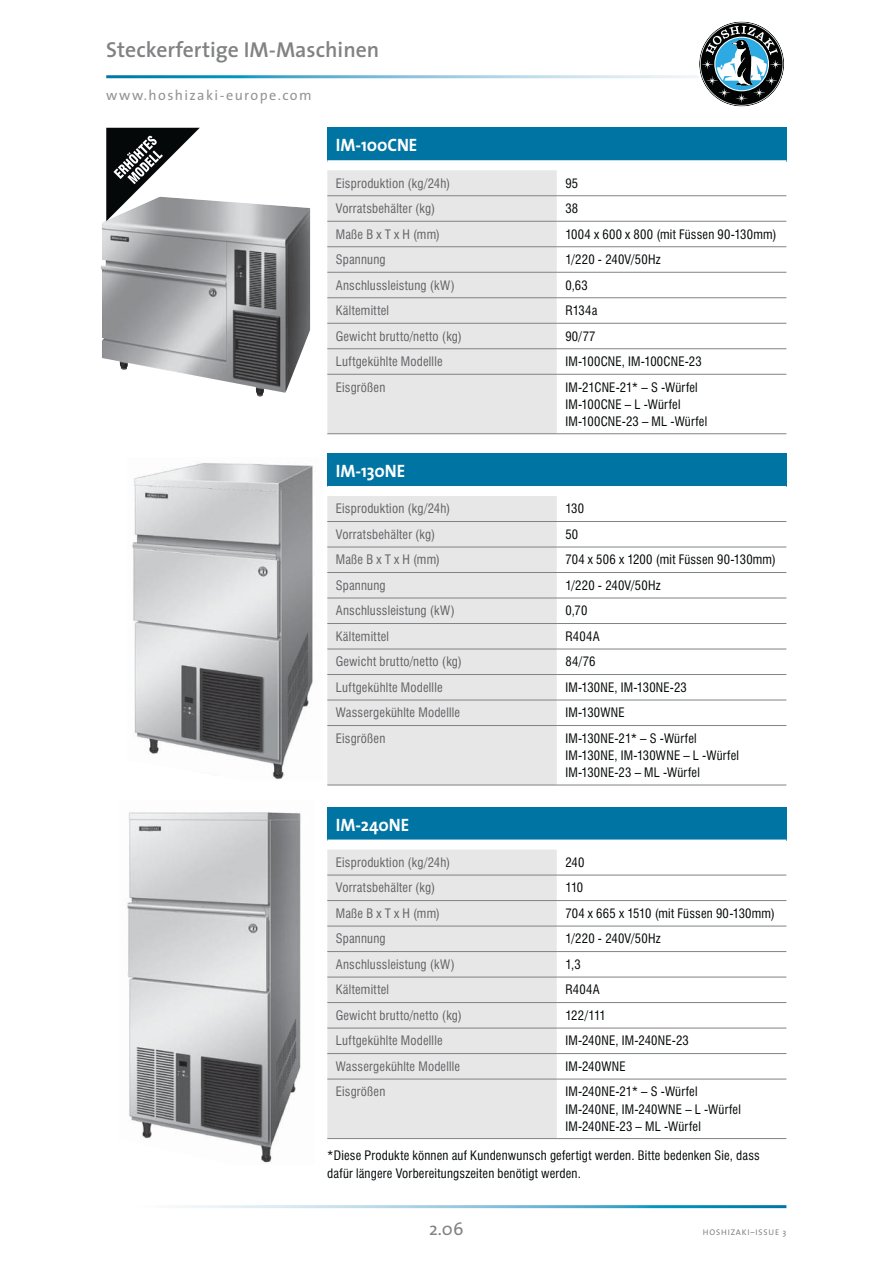
<style>
.page{position:relative;width:893px;height:1263px;background:#fff}
.page>*{position:absolute;margin:0;border:0;box-sizing:border-box;transform-origin:0 0}
.t1{font:600 21.75px "The Sans";color:#818284}
.t2{font:700 18px "The Sans";letter-spacing:-.005em;color:#fff;scale:.95 1}
.t3{font:18px "The Sans";color:#818284}
.t4{font:14.25px "The Sans";letter-spacing:.1em;color:#939598}
.t5{font:condensed 12.75px/17.2px "Swiss 721 BT";letter-spacing:.015em;color:#040809}
.t6{font:condensed 12.75px "Swiss 721 BT";letter-spacing:.015em;color:#626366}
.t7{font:8.25px "The Sans";letter-spacing:.1em;color:#818284}
</style>
<div class="page">
<svg style="left:701px;top:23px;width:81px;height:82px"></svg>
<div style="left:697px;top:19px;width:89px;height:90px;border:2px solid #fff;border-radius:50%"></div>
<img style="left:101px;top:199px;width:209px;height:198px">
<img style="left:132px;top:461px;width:181px;height:319px">
<div style="left:327px;top:454px;width:459px;height:34px;background:#0075a3"></div>
<div style="left:327px;top:496px;width:230px;height:289px;background:#e7e7e7"></div>
<svg style="left:557px;top:546px;width:229px;height:239px"></svg>
<hr style="left:557px;top:674px;width:229px;height:1px;background:#818284">
<hr style="left:557px;top:700px;width:229px;height:1px;background:#818284">
<hr style="left:557px;top:725px;width:229px;height:1px;background:#818284">
<hr style="left:327px;top:547px;width:230px;height:1px;background:#818284">
<hr style="left:327px;top:649px;width:230px;height:1px;background:#818284">
<hr style="left:327px;top:674px;width:230px;height:1px;background:#818284">
<hr style="left:327px;top:486px;width:459px;height:3px;background:#fff">
<hr style="left:327px;top:521px;width:459px;height:1px;background:#818284">
<hr style="left:557px;top:547px;width:229px;height:1px;background:#818284">
<hr style="left:327px;top:572px;width:459px;height:1px;background:#818284">
<hr style="left:327px;top:598px;width:459px;height:1px;background:#818284">
<hr style="left:327px;top:623px;width:459px;height:1px;background:#818284">
<hr style="left:557px;top:649px;width:229px;height:1px;background:#818284">
<hr style="left:327px;top:700px;width:230px;height:1px;background:#818284">
<hr style="left:327px;top:725px;width:230px;height:1px;background:#818284">
<hr style="left:557px;top:785px;width:229px;height:1px;background:#818284">
<hr style="left:327px;top:785px;width:230px;height:1px;background:#818284">
<div style="left:327px;top:807px;width:459px;height:34px;background:#0075a3"></div>
<div style="left:327px;top:850px;width:230px;height:288px;background:#e7e7e7"></div>
<svg style="left:557px;top:874px;width:229px;height:205px"></svg>
<hr style="left:557px;top:1028px;width:229px;height:1px;background:#818284">
<hr style="left:557px;top:1053px;width:229px;height:1px;background:#818284">
<hr style="left:557px;top:1079px;width:229px;height:1px;background:#818284">
<hr style="left:327px;top:900px;width:230px;height:1px;background:#818284">
<hr style="left:327px;top:1002px;width:230px;height:1px;background:#818284">
<hr style="left:327px;top:1028px;width:230px;height:1px;background:#818284">
<hr style="left:327px;top:840px;width:459px;height:3px;background:#fff">
<hr style="left:327px;top:875px;width:459px;height:1px;background:#818284">
<hr style="left:557px;top:900px;width:229px;height:1px;background:#818284">
<hr style="left:327px;top:926px;width:459px;height:1px;background:#818284">
<hr style="left:327px;top:951px;width:459px;height:1px;background:#818284">
<hr style="left:327px;top:977px;width:459px;height:1px;background:#818284">
<hr style="left:557px;top:1002px;width:229px;height:1px;background:#818284">
<hr style="left:327px;top:1053px;width:230px;height:1px;background:#818284">
<hr style="left:327px;top:1079px;width:230px;height:1px;background:#818284">
<hr style="left:557px;top:1138px;width:229px;height:1px;background:#818284">
<hr style="left:327px;top:1138px;width:230px;height:1px;background:#818284">
<div style="left:327px;top:128px;width:459px;height:34px;background:#0075a3"></div>
<div style="left:327px;top:170px;width:230px;height:263px;background:#e7e7e7"></div>
<svg style="left:557px;top:196px;width:229px;height:178px"></svg>
<hr style="left:557px;top:348px;width:229px;height:1px;background:#818284">
<hr style="left:557px;top:374px;width:229px;height:1px;background:#818284">
<hr style="left:327px;top:160px;width:459px;height:3px;background:#fff">
<hr style="left:557px;top:195px;width:229px;height:1px;background:#818284">
<hr style="left:557px;top:221px;width:229px;height:1px;background:#818284">
<hr style="left:557px;top:246px;width:229px;height:1px;background:#818284">
<hr style="left:557px;top:272px;width:229px;height:1px;background:#818284">
<hr style="left:557px;top:297px;width:229px;height:1px;background:#818284">
<hr style="left:557px;top:323px;width:229px;height:1px;background:#818284">
<hr style="left:327px;top:221px;width:230px;height:1px;background:#818284">
<hr style="left:327px;top:323px;width:230px;height:1px;background:#818284">
<hr style="left:327px;top:348px;width:230px;height:1px;background:#818284">
<hr style="left:327px;top:433px;width:459px;height:1px;background:#818284">
<hr style="left:327px;top:195px;width:230px;height:1px;background:#818284">
<hr style="left:327px;top:246px;width:230px;height:1px;background:#818284">
<hr style="left:327px;top:272px;width:230px;height:1px;background:#818284">
<hr style="left:327px;top:297px;width:230px;height:1px;background:#818284">
<hr style="left:327px;top:374px;width:230px;height:1px;background:#818284">
<img style="left:127px;top:812px;width:174px;height:351px">
<svg style="left:106px;top:128px;width:94px;height:93px"></svg>
<h1 class="t1" style="left:106px;top:42px;width:275px">Steckerfertige IM-Maschinen</h1>
<p class="t4" style="left:106px;top:90px;width:207px">www.hoshizaki-europe.com</p>
<h2 class="t2" style="left:336px;top:137px;width:87px">IM-100CNE</h2>
<p class="t6" style="left:336px;top:178px;width:116px">Eisproduktion (kg/24h)</p>
<p class="t5" style="left:565px;top:175px;width:14px">95</p>
<p class="t6" style="left:336px;top:203px;width:101px">Vorratsbehälter (kg)</p>
<p class="t5" style="left:565px;top:201px;width:14px">38</p>
<p class="t6" style="left:336px;top:229px;width:106px">Maße B x T x H (mm)</p>
<p class="t5" style="left:565px;top:226px;width:213px">1004 x 600 x 800 (mit Füssen 90-130mm)</p>
<p class="t6" style="left:336px;top:254px;width:51px">Spannung</p>
<p class="t5" style="left:565px;top:252px;width:97px">1/220 - 240V/50Hz</p>
<p class="t6" style="left:336px;top:280px;width:120px">Anschlussleistung (kW)</p>
<p class="t5" style="left:565px;top:277px;width:24px">0,63</p>
<p class="t6" style="left:336px;top:305px;width:55px">Kältemittel</p>
<p class="t5" style="left:565px;top:303px;width:34px">R134a</p>
<p class="t6" style="left:336px;top:331px;width:127px">Gewicht brutto/netto (kg)</p>
<p class="t5" style="left:565px;top:328px;width:32px">90/77</p>
<p class="t6" style="left:336px;top:356px;width:108px">Luftgekühlte Modellle</p>
<p class="t5" style="left:565px;top:354px;width:138px">IM-100CNE, IM-100CNE-23</p>
<p class="t6" style="left:336px;top:382px;width:51px">Eisgrößen</p>
<p class="t5" style="left:565px;top:379px;width:143px">IM-21CNE-21* – S -Würfel<br>IM-100CNE – L -Würfel<br>IM-100CNE-23 – ML -Würfel</p>
<h2 class="t2" style="left:336px;top:463px;width:74px">IM-130NE</h2>
<p class="t6" style="left:336px;top:503px;width:116px">Eisproduktion (kg/24h)</p>
<p class="t5" style="left:565px;top:501px;width:20px">130</p>
<p class="t6" style="left:336px;top:529px;width:101px">Vorratsbehälter (kg)</p>
<p class="t5" style="left:565px;top:526px;width:14px">50</p>
<p class="t6" style="left:336px;top:554px;width:106px">Maße B x T x H (mm)</p>
<p class="t5" style="left:565px;top:552px;width:212px">704 x 506 x 1200 (mit Füssen 90-130mm)</p>
<p class="t6" style="left:336px;top:580px;width:51px">Spannung</p>
<p class="t5" style="left:565px;top:577px;width:97px">1/220 - 240V/50Hz</p>
<p class="t6" style="left:336px;top:605px;width:120px">Anschlussleistung (kW)</p>
<p class="t5" style="left:565px;top:603px;width:23px">0,70</p>
<p class="t6" style="left:336px;top:631px;width:55px">Kältemittel</p>
<p class="t5" style="left:565px;top:628px;width:36px">R404A</p>
<p class="t6" style="left:336px;top:656px;width:127px">Gewicht brutto/netto (kg)</p>
<p class="t5" style="left:565px;top:654px;width:32px">84/76</p>
<p class="t6" style="left:336px;top:682px;width:108px">Luftgekühlte Modellle</p>
<p class="t5" style="left:565px;top:679px;width:123px">IM-130NE, IM-130NE-23</p>
<p class="t6" style="left:336px;top:707px;width:126px">Wassergekühlte Modellle</p>
<p class="t5" style="left:565px;top:705px;width:61px">IM-130WNE</p>
<p class="t6" style="left:336px;top:733px;width:51px">Eisgrößen</p>
<p class="t5" style="left:565px;top:730px;width:175px">IM-130NE-21* – S -Würfel<br>IM-130NE, IM-130WNE – L -Würfel<br>IM-130NE-23 – ML -Würfel</p>
<h2 class="t2" style="left:336px;top:816px;width:79px">IM-240NE</h2>
<p class="t6" style="left:336px;top:857px;width:116px">Eisproduktion (kg/24h)</p>
<p class="t5" style="left:565px;top:854px;width:21px">240</p>
<p class="t6" style="left:336px;top:882px;width:101px">Vorratsbehälter (kg)</p>
<p class="t5" style="left:565px;top:880px;width:19px">110</p>
<p class="t6" style="left:336px;top:908px;width:106px">Maße B x T x H (mm)</p>
<p class="t5" style="left:565px;top:905px;width:211px">704 x 665 x 1510 (mit Füssen 90-130mm)</p>
<p class="t6" style="left:336px;top:933px;width:51px">Spannung</p>
<p class="t5" style="left:565px;top:931px;width:97px">1/220 - 240V/50Hz</p>
<p class="t6" style="left:336px;top:959px;width:120px">Anschlussleistung (kW)</p>
<p class="t5" style="left:565px;top:956px;width:17px">1,3</p>
<p class="t6" style="left:336px;top:984px;width:55px">Kältemittel</p>
<p class="t5" style="left:565px;top:982px;width:36px">R404A</p>
<p class="t6" style="left:336px;top:1010px;width:127px">Gewicht brutto/netto (kg)</p>
<p class="t5" style="left:565px;top:1007px;width:42px">122/111</p>
<p class="t6" style="left:336px;top:1035px;width:108px">Luftgekühlte Modellle</p>
<p class="t5" style="left:565px;top:1033px;width:125px">IM-240NE, IM-240NE-23</p>
<p class="t6" style="left:336px;top:1061px;width:126px">Wassergekühlte Modellle</p>
<p class="t5" style="left:565px;top:1058px;width:62px">IM-240WNE</p>
<p class="t6" style="left:336px;top:1086px;width:51px">Eisgrößen</p>
<p class="t5" style="left:565px;top:1084px;width:177px">IM-240NE-21* – S -Würfel<br>IM-240NE, IM-240WNE – L -Würfel<br>IM-240NE-23 – ML -Würfel</p>
<p class="t5" style="left:327px;top:1148px;width:434px">*Diese Produkte können auf Kundenwunsch gefertigt werden. Bitte bedenken Sie, dass dafür längere Vorbereitungszeiten benötigt werden.</p>
<h2 class="t3" style="left:429px;top:1222px;width:36px">2.06</h2>
<p class="t7" style="left:703px;top:1229px;width:85px">HOSHIZAKI–ISSUE 3</p>
</div>
